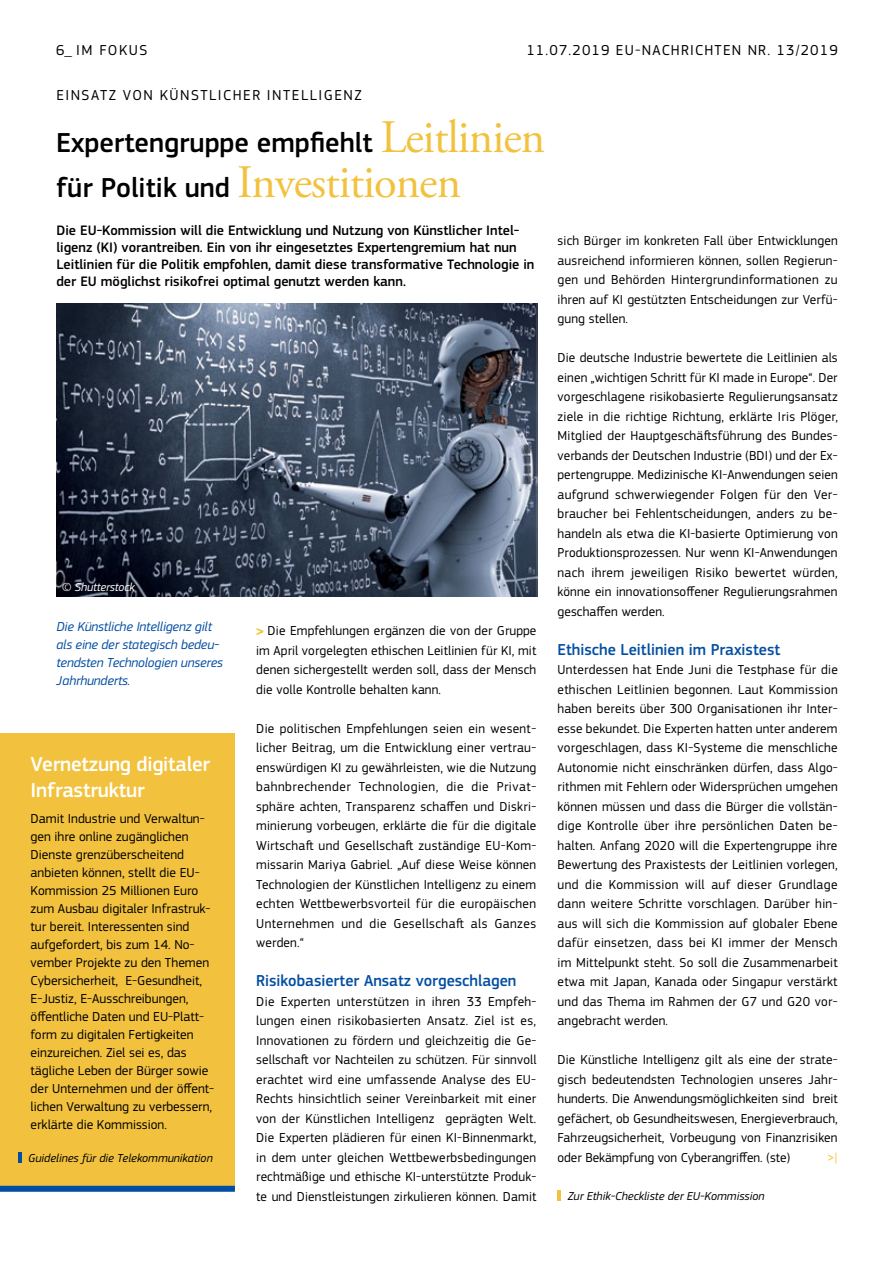
<style>
.page{position:relative;width:893px;height:1263px;background:#fff}
.page>*{position:absolute;margin:0;border:0;box-sizing:border-box;transform-origin:0 0}
.t1{font:500 28.5px/45px "EC Square Sans Pro";color:#000}
.t2{font:500 21px/25.5px "EC Square Sans Pro";letter-spacing:-.01em;color:#fff}
.t3{font:500 16.5px "EC Square Sans Pro";color:#034ea2}
.t4{font:15px "EC Square Sans Pro";letter-spacing:.08em;color:#000}
.t5{font:500 14.25px/17.1px "EC Square Sans Pro";color:#000}
.t6{font:13.5px/19.5px "EC Square Sans Pro";color:#000;text-align:justify}
.t7{font:italic 13.5px/18px "EC Square Sans Pro";letter-spacing:-.01em;color:#034ea2}
.t8{font:13.5px "EC Square Sans Pro";color:#f2c23e}
.t9{font:italic 12px "EC Square Sans Pro";color:#000}
.t10{font:italic 12px "EC Square Sans Pro";letter-spacing:-.01em;color:#fff}
.s1{font-family:"Adobe Garamond Pro";font-weight:400;font-size:46.5px;color:#f2c23e}
.s2{font-family:"Helvetica Neue LT";font-weight:700;font-stretch:condensed;color:#edc52a}
</style>
<div class="page">
<div style="left:0;top:733px;width:235px;height:456px;background:#f2c23e"></div>
<div style="left:0;top:1186px;width:235px;height:6px;background:#034ea2"></div>
<img style="left:56px;top:304px;width:481px;height:292px">
<svg style="left:558px;top:1190px;width:3px;height:10px"></svg>
<hr style="left:18px;top:1152px;width:4px;height:10px;background:#034ea2">
<p class="t4" style="left:56px;top:41px;width:54px">6_ im fokus</p>
<p class="t4" style="left:526px;top:42px;width:313px">11.07.2019 EU-NACHRICHTEN NR. 13/2019</p>
<p class="t4" style="left:56px;top:86px;width:19px">Einsatz</p>
<p class="t4" style="left:123px;top:86px;width:11px">von</p>
<p class="t4" style="left:160px;top:86px;width:20px">Künstlicher</p>
<p class="t4" style="left:267px;top:86px;width:16px">Intelligenz</p>
<h1 class="t1" style="left:56px;top:121px;width:491px">Expertengruppe empfiehlt <span class="s1">Leitlinien </span>für Politik und <span class="s1">Investitionen</span></h1>
<p class="t5" style="left:56px;top:222px;width:479px">Die EU-Kommission will die Entwicklung und Nutzung von Künstlicher Intel&shy;ligenz (KI) vorantreiben. Ein von ihr eingesetztes Expertengremium hat nun Leitlinien für die Politik empfohlen, damit diese transformative Technologie in der EU möglichst risikofrei optimal genutzt werden kann.</p>
<p class="t10" style="left:62px;top:580px;width:74px">© Shutterstock</p>
<p class="t7" style="left:56px;top:618px;width:168px">Die Künstliche Intelligenz gilt als eine der stategisch bedeu&shy;tendsten Technologien unseres<br>Jahrhunderts.</p>
<h2 class="t2" style="left:31px;top:752px;width:181px">Vernetzung digitaler<br>Infrastruktur</h2>
<p class="t6" style="left:31px;top:810px;width:185px;line-height:18px;text-align:left">Damit Industrie und Verwaltun&shy;gen ihre online zugänglichen<br>Dienste grenzüberscheitend anbieten können, stellt die EU-<br>Kommission 25 Millionen Euro zum Ausbau digitaler Infrastruk&shy;tur bereit. Interessenten sind aufgefordert, bis zum 14. No&shy;vember Projekte zu den Themen<br>Cybersicherheit, E-Gesundheit,<br>E-Justiz, E-Ausschreibungen, öffentliche Daten und EU-Platt&shy;form zu digitalen Fertigkeiten einzureichen. Ziel sei es, das tägliche Leben der Bürger sowie der Unternehmen und der öffent&shy;lichen Verwaltung zu verbessern, erklärte die Kommission.</p>
<p class="t9" style="left:28px;top:1151px;width:186px">Guidelines für die Telekommunikation</p>
<p class="t6" style="left:256px;top:621px;width:282px"><span class="s2">&gt;</span> Die Empfehlungen ergänzen die von der Gruppe im April vorgelegten ethischen Leitlinien für KI, mit denen sichergestellt werden soll, dass der Mensch die volle Kontrolle behalten kann.</p>
<p class="t6" style="left:256px;top:719px;width:282px">Die politischen Empfehlungen seien ein wesent&shy;licher Beitrag, um die Entwicklung einer vertrau&shy;enswürdigen KI zu gewährleisten, wie die Nutzung bahnbrechender Technologien, die die Privat&shy;sphäre achten, Transparenz schaffen und Diskri&shy;minierung vorbeugen, erklärte die für die digitale Wirtschaft und Gesellschaft zuständige EU-Kom&shy;missarin Mariya Gabriel. „Auf diese Weise können Technologien der Künstlichen Intelligenz zu einem echten Wettbewerbsvorteil für die europäischen Unternehmen und die Gesellschaft als Ganzes werden.“</p>
<p class="t3" style="left:256px;top:971px;width:262px">Risikobasierter Ansatz vorgeschlagen</p>
<p class="t6" style="left:256px;top:992px;width:282px">Die Experten unterstützen in ihren 33 Empfeh&shy;lungen einen risikobasierten Ansatz. Ziel ist es, Innovationen zu fördern und gleichzeitig die Ge&shy;sellschaft vor Nachteilen zu schützen. Für sinnvoll erachtet wird eine umfassende Analyse des EU-Rechts hinsichtlich seiner Vereinbarkeit mit einer von der Künstlichen Intelligenz geprägten Welt.<br>Die Experten plädieren für einen KI-Binnenmarkt, in dem unter gleichen Wettbewerbsbedingungen rechtmäßige und ethische KI-unterstützte Produk&shy;te und Dienstleistungen zirkulieren können. Damit</p>
<p class="t6" style="left:558px;top:231px;width:282px">sich Bürger im konkreten Fall über Entwicklungen ausreichend informieren können, sollen Regierun&shy;gen und Behörden Hintergrundinformationen zu ihren auf KI gestützten Entscheidungen zur Verfü&shy;gung stellen.</p>
<p class="t6" style="left:558px;top:348px;width:282px">Die deutsche Industrie bewertete die Leitlinien als einen „wichtigen Schritt für KI made in Europe“. Der vorgeschlagene risikobasierte Regulierungsansatz ziele in die richtige Richtung, erklärte Iris Plöger, Mitglied der Hauptgeschäftsführung des Bundes&shy;verbands der Deutschen Industrie (BDI) und der Ex&shy;pertengruppe. Medizinische KI-Anwendungen seien aufgrund schwerwiegender Folgen für den Ver&shy;braucher bei Fehlentscheidungen, anders zu be&shy;handeln als etwa die KI-basierte Optimierung von Produktionsprozessen. Nur wenn KI-Anwendungen nach ihrem jeweiligen Risiko bewertet würden, könne ein innovationsoffener Regulierungsrahmen geschaffen werden.</p>
<p class="t3" style="left:558px;top:640px;width:224px">Ethische Leitlinien im Praxistest</p>
<p class="t6" style="left:558px;top:660px;width:282px">Unterdessen hat Ende Juni die Testphase für die ethischen Leitlinien begonnen. Laut Kommission haben bereits über 300 Organisationen ihr Inter&shy;esse bekundet. Die Experten hatten unter anderem vorgeschlagen, dass KI-Systeme die menschliche Autonomie nicht einschränken dürfen, dass Algo&shy;rithmen mit Fehlern oder Widersprüchen umgehen können müssen und dass die Bürger die vollstän&shy;dige Kontrolle über ihre persönlichen Daten be&shy;halten. Anfang 2020 will die Expertengruppe ihre Bewertung des Praxistests der Leitlinien vorlegen, und die Kommission will auf dieser Grundlage dann weitere Schritte vorschlagen. Darüber hin&shy;aus will sich die Kommission auf globaler Ebene dafür einsetzen, dass bei KI immer der Mensch im Mittelpunkt steht. So soll die Zusammenarbeit etwa mit Japan, Kanada oder Singapur verstärkt und das Thema im Rahmen der G7 und G20 vor&shy;angebracht werden.</p>
<p class="t6" style="left:558px;top:1050px;width:282px">Die Künstliche Intelligenz gilt als eine der strate&shy;gisch bedeutendsten Technologien unseres Jahr&shy;hunderts. Die Anwendungsmöglichkeiten sind breit gefächert, ob Gesundheitswesen, Energieverbrauch, Fahrzeugsicherheit, Vorbeugung von Finanzrisiken oder Bekämpfung von Cyberangriffen. (ste)</p>
<p class="t8" style="left:827px;top:1149px;width:12px">&gt;|</p>
<p class="t9" style="left:568px;top:1189px;width:198px">Zur Ethik-Checkliste der EU-Kommission</p>
</div>
